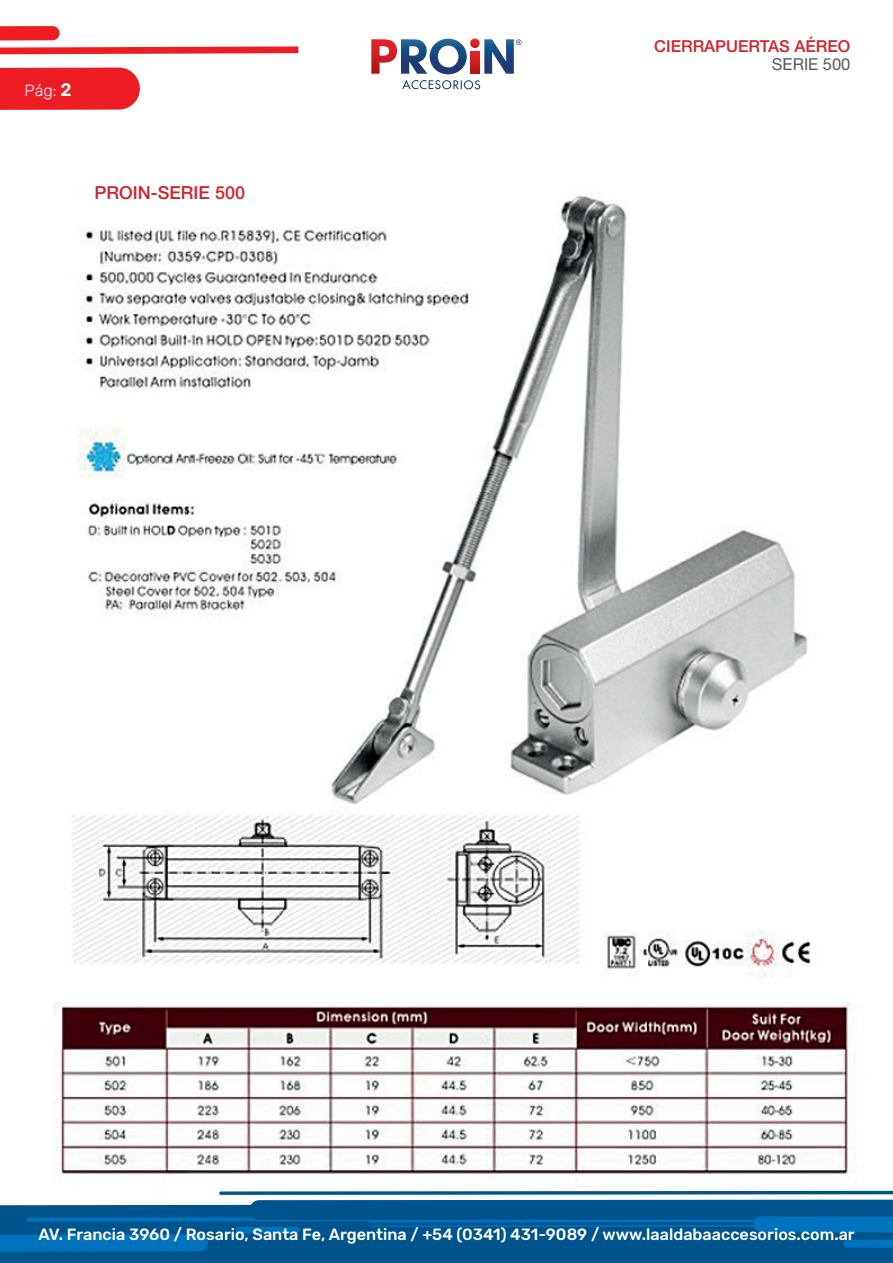
<style>
.page{position:relative;width:893px;height:1263px;background:#fff}
.page>*{position:absolute;margin:0;border:0;box-sizing:border-box;transform-origin:0 0}
.t1{font:500 18px "Helvetica Neue";color:#d1232a}
.t2{font:500 16.5px "Helvetica Neue";color:#d1232a}
.t3{font:16.5px "Helvetica Neue";color:#57585a}
.t4{font:500 16.2px "Rubik";color:#fff}
.t5{font:300 16.2px "Rubik";color:#fff}
.s1{font-weight:500;font-size:18px}
</style>
<div class="page">
<svg style="left:402px;top:80px;width:78px;height:9px"></svg>
<svg style="left:371px;top:39px;width:151px;height:35px"></svg>
<div style="left:0;top:68px;width:140px;height:42px;background:#ee1d23"></div>
<svg style="left:0;top:26px;width:298px;height:29px"></svg>
<div style="left:0;top:1248px;width:893px;height:15px;background:#00548e"></div>
<svg style="left:0;top:1201px;width:893px;height:47px;background:#065e9a"></svg>
<img style="left:54px;top:192px;width:839px;height:1009px">
<p class="t5" style="left:25px;top:81px;width:48px">Pág: <span class="s1">2</span></p>
<p class="t1" style="left:95px;top:181px;width:152px">PROIN-SERIE 500</p>
<p class="t2" style="left:654px;top:36px;width:198px">CIERRAPUERTAS AÉREO</p>
<p class="t3" style="left:772px;top:55px;width:80px">SERIE 500</p>
<p class="t4" style="left:39px;top:1225px;width:818px">AV. Francia 3960 / Rosario, Santa Fe, Argentina / +54 (0341) 431-9089 / www.laaldabaaccesorios.com.ar</p>
</div>
